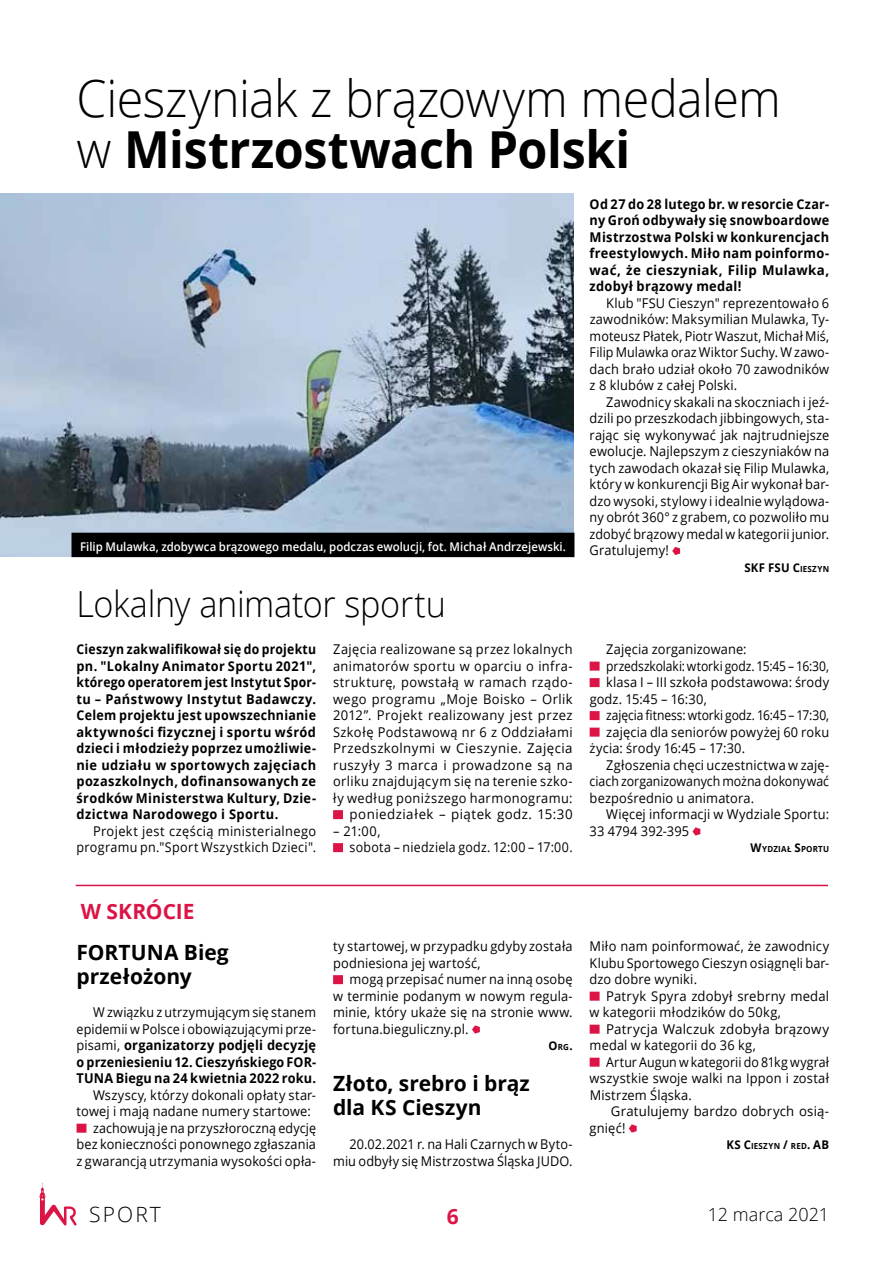
<style>
.page{position:relative;width:893px;height:1263px;background:#fff}
.page>*{position:absolute;margin:0;border:0;box-sizing:border-box;transform-origin:0 0}
.t1{font:300 51px/51px "Open Sans";letter-spacing:-.01em;color:#000;scale:.95 1}
.t2{font:300 36px "Open Sans";letter-spacing:-.01em;color:#000;scale:.95 1}
.t3{font:700 21px/24px "Open Sans";letter-spacing:-.005em;color:#000}
.t4{font:700 21px "Open Sans";color:#db1445}
.t5{font:300 21px "Open Sans";letter-spacing:.1em;color:#000}
.t6{font:300 18px "Open Sans";color:#000}
.t7{font:13.5px/16.5px "Open Sans";letter-spacing:.01em;color:#000;text-align:justify;scale:.95 1}
.t8{font:13.5px/16.5px "Open Sans";letter-spacing:.03em;color:#000;text-align:right;scale:.95 1}
.t9{font:700 13.5px/16.5px "Open Sans";letter-spacing:.025em;color:#000;text-align:justify;scale:.9 1}
.t10{font:700 13.5px/16.5px "Open Sans";letter-spacing:.025em;color:#000;text-align:justify;scale:.94 1}
.t11{font:13.5px/16.5px "Open Sans";letter-spacing:.01em;color:#000;text-align:justify;scale:.93 1}
.t12{font:13.5px/16.5px "Open Sans";letter-spacing:.01em;color:#000}
.t13{font:13.5px/16.5px "Open Sans";letter-spacing:.01em;color:#000;text-align:right;scale:.94 1}
.t14{font:13.5px/16.5px "Open Sans";letter-spacing:.01em;color:#000;text-align:justify;scale:.92 1}
.t15{font:13.5px "Open Sans";letter-spacing:.01em;color:#000;scale:.89 1}
.t16{font:13.5px "Open Sans";letter-spacing:.01em;color:#000;scale:.9 1}
.t17{font:13.5px "Open Sans";letter-spacing:.01em;color:#000;scale:.91 1}
.t18{font:600 12px "Open Sans";color:#fff;scale:.95 1}
.t19{font:700 12px "Open Sans";color:#000;scale:.95 1}
.t20{font:700 8.4px "Open Sans";letter-spacing:.03em;color:#000;scale:.95 1}
.s1{font-weight:700}
.s2{font-size:8.4px}
.s3{font-size:12px}
</style>
<div class="page">
<svg style="left:39px;top:1182px;width:38px;height:43px"></svg>
<svg style="left:672px;top:547px;width:8px;height:8px"></svg>
<img style="left:0;top:193px;width:574px;height:363px">
<div style="left:72px;top:533px;width:502px;height:24px;background:#000"></div>
<div style="left:77px;top:1124px;width:9px;height:9px;background:#db1445"></div>
<div style="left:333px;top:975px;width:10px;height:9px;background:#db1445"></div>
<svg style="left:472px;top:1025px;width:8px;height:9px"></svg>
<div style="left:590px;top:992px;width:10px;height:9px;background:#db1445"></div>
<div style="left:590px;top:1025px;width:10px;height:9px;background:#db1445"></div>
<div style="left:590px;top:1058px;width:10px;height:9px;background:#db1445"></div>
<svg style="left:629px;top:1124px;width:8px;height:9px"></svg>
<hr style="left:76px;top:885px;width:752px;height:1px;background:#db1445">
<div style="left:333px;top:810px;width:10px;height:9px;background:#db1445"></div>
<div style="left:333px;top:843px;width:10px;height:9px;background:#db1445"></div>
<div style="left:590px;top:662px;width:10px;height:9px;background:#db1445"></div>
<div style="left:590px;top:678px;width:10px;height:9px;background:#db1445"></div>
<div style="left:590px;top:711px;width:10px;height:9px;background:#db1445"></div>
<div style="left:590px;top:728px;width:10px;height:9px;background:#db1445"></div>
<svg style="left:692px;top:827px;width:8px;height:9px"></svg>
<h1 class="t1" style="left:77px;top:71px;width:743px">Cieszyniak z brązowym medalem w <span class="s1">M istrzostwach Polski</span></h1>
<p class="t10" style="left:590px;top:195px;width:256px">Od 27 do 28 lutego br. w resorcie Czar&shy;ny Groń odbywały się snowboardowe M istrzostwa Polski w konkurencjach freestylowych. M iło nam poinformo&shy;wać, że cieszyniak, Filip M ulawka, zdobył brązowy medal!</p>
<p class="t7" style="left:590px;top:294px;width:254px;text-indent:17px">Klub "FSU Cieszyn" reprezentowało 6 zawodników: Maksymilian Mulawka, Ty&shy;moteusz Płatek, Piotr Waszut, Michał Miś, Filip Mulawka oraz Wiktor Suchy. W zawo&shy;dach brało udział około 70 zawodników z 8 klubów z całej Polski.</p>
<p class="t7" style="left:590px;top:393px;width:254px;text-indent:16px">Zawodnicy skakali na skoczniach i jeź&shy;dzili po przeszkodach jibbingowych, sta&shy;rając się wykonywać jak najtrudniejsze ewolucje. Najlepszym z cieszyniaków na tych zawodach okazał się Filip Mulawka, który w konkurencji Big Air wykonał bar&shy;dzo wysoki, stylowy i idealnie wylądowa&shy;ny obrót 360° z grabem, co pozwoliło mu zdobyć brązowy medal w kategorii junior.<br>Gratulujemy!</p>
<p class="t19" style="left:744px;top:559px;width:91px">SKF FSU C<span class="s2">IESZYN</span></p>
<p class="t18" style="left:80px;top:539px;width:513px">Filip Mulawka, zdobywca brązowego medalu, podczas ewolucji, fot. Michał Andrzejewski.</p>
<h2 class="t2" style="left:77px;top:579px;width:390px">Lokalny animator sportu</h2>
<p class="t9" style="left:77px;top:641px;width:268px">Cieszyn zakwalifikował się do projektu pn. "Lokalny Animator Sportu 2021", którego operatorem jest I nstytut Spor&shy;tu – Państwowy I nstytut Badawczy.<br>Celem projektu jest upowszechnianie aktywności fizycznej i sportu wśród dzieci i młodzieży poprzez umożliwie&shy;nie udziału w sportowych zajęciach pozaszkolnych, dofinansowanych ze środków M inisterstwa Kultury, Dzie&shy;dzictwa N arodowego i Sportu.</p>
<p class="t8" style="left:77px;top:822px;width:254px">Projekt jest częścią ministerialnego programu pn."Sport Wszystkich Dzieci".</p>
<p class="t8" style="left:333px;top:641px;width:254px">Zajęcia realizowane są przez lokalnych animatorów sportu w oparciu o infra&shy;strukturę, powstałą w ramach rządo&shy;wego programu „Moje Boisko – Orlik 2012”. Projekt realizowany jest przez Szkołę Podstawową nr 6 z Oddziałami Przedszkolnymi w Cieszynie. Zajęcia ruszyły 3 marca i prowadzone są na orliku znajdującym się na terenie szko&shy;ły według poniższego harmonogramu: poniedziałek – piątek godz. 15:30</p>
<p class="t7" style="left:350px;top:822px;width:236px;text-indent:-16px">– 21:00,<br>sobota – niedziela godz. 12:00 – 17:00.</p>
<p class="t7" style="left:606px;top:641px;width:149px">Zajęcia zorganizowane:</p>
<p class="t16" style="left:606px;top:656px;width:249px">przedszkolaki: wtorki godz. 15:45 – 16:30,</p>
<p class="t7" style="left:606px;top:674px;width:236px">klasa I – III szkoła podstawowa: środy</p>
<p class="t7" style="left:590px;top:690px;width:125px">godz. 15:45 – 16:30,</p>
<p class="t15" style="left:606px;top:706px;width:252px">zajęcia fitness: wtorki godz. 16:45 – 17:30,</p>
<p class="t7" style="left:606px;top:723px;width:236px">zajęcia dla seniorów powyżej 60 roku</p>
<p class="t7" style="left:590px;top:740px;width:165px">życia: środy 16:45 – 17:30.</p>
<p class="t7" style="left:606px;top:756px;width:236px">Zgłoszenia chęci uczestnictwa w zaję-</p>
<p class="t17" style="left:590px;top:772px;width:265px">ciach zorganizowanych można dokonywać</p>
<p class="t7" style="left:590px;top:789px;width:175px">bezpośrednio u animatora.</p>
<p class="t7" style="left:606px;top:806px;width:236px">Więcej informacji w Wydziale Sportu:</p>
<p class="t7" style="left:590px;top:822px;width:106px">33 4794 392-395</p>
<p class="t20" style="left:751px;top:843px;width:84px"><span class="s3">W</span>YDZIAŁ <span class="s3">S</span>PORTU</p>
<h3 class="t4" style="left:81px;top:896px;width:115px">w skrócie</h3>
<h3 class="t3" style="left:77px;top:940px;width:28px">FORTUNA</h3>
<h3 class="t3" style="left:77px;top:940px;width:154px;text-indent:107px">Bieg przełożony</h3>
<p class="t11" style="left:77px;top:1004px;width:259px;text-indent:16px">W związku z utrzymującym się stanem epidemii w Polsce i obowiązującymi prze&shy;pisami, <span class="s1">organizatorzy podjęli decyzję o przeniesieniu 12. Cieszyńskiego FOR-TUNA</span></p>
<p class="t10" style="left:116px;top:1070px;width:215px">Biegu na 24 kwietnia 2022 roku.</p>
<p class="t7" style="left:93px;top:1086px;width:236px">Wszyscy, którzy dokonali opłaty star-</p>
<p class="t7" style="left:77px;top:1103px;width:248px">towej i mają nadane numery startowe:</p>
<p class="t11" style="left:93px;top:1119px;width:241px">zachowują je na przyszłoroczną edycję</p>
<p class="t13" style="left:77px;top:1136px;width:256px">bez konieczności ponownego zgłaszania</p>
<p class="t13" style="left:77px;top:1152px;width:256px">z gwarancją utrzymania wysokości opła-</p>
<p class="t7" style="left:333px;top:938px;width:254px">ty startowej, w przypadku gdyby została podniesiona jej wartość,</p>
<p class="t7" style="left:333px;top:971px;width:254px;text-indent:16px">mogą przepisać numer na inną osobę w terminie podanym w nowym regula&shy;minie, który ukaże się na stronie www. fortuna.bieguliczny.pl.</p>
<p class="t19" style="left:549px;top:1037px;width:27px">O<span class="s2">RG</span>.</p>
<h3 class="t3" style="left:333px;top:1071px;width:198px">Złoto, srebro i brąz dla KS Cieszyn</h3>
<p class="t13" style="left:333px;top:1136px;width:256px">20.02.2021 r. na Hali Czarnych w Byto&shy;miu odbyły się Mistrzostwa Śląska JUDO.</p>
<p class="t7" style="left:590px;top:938px;width:254px">Miło nam poinformować, że zawodnicy Klubu Sportowego Cieszyn osiągnęli bar&shy;dzo dobre wyniki.</p>
<p class="t12" style="left:590px;top:987px;width:241px;text-indent:16px">Patryk Spyra zdobył srebrny medal w kategorii młodzików do 50kg,</p>
<p class="t12" style="left:590px;top:1020px;width:241px;text-indent:16px">Patrycja Walczuk zdobyła brązowy medal w kategorii do 36 kg,</p>
<p class="t14" style="left:590px;top:1053px;width:262px;text-indent:16px">Artur Augun w kategorii do 81kg wygrał wszystkie swoje walki na I ppon i został Mistrzem Śląska.</p>
<p class="t12" style="left:590px;top:1103px;width:241px;text-indent:21px">Gratulujemy bardzo dobrych osią&shy;gnięć!</p>
<p class="t20" style="left:726px;top:1140px;width:110px"><span class="s3">KS C</span>IESZYN <span class="s3">/</span> RED<span class="s3">. AB</span></p>
<h3 class="t5" style="left:89px;top:1199px;width:73px">sport</h3>
<h3 class="t4" style="left:447px;top:1201px;width:13px">6</h3>
<h3 class="t6" style="left:708px;top:1202px;width:123px">12 marca 2021</h3>
</div>
